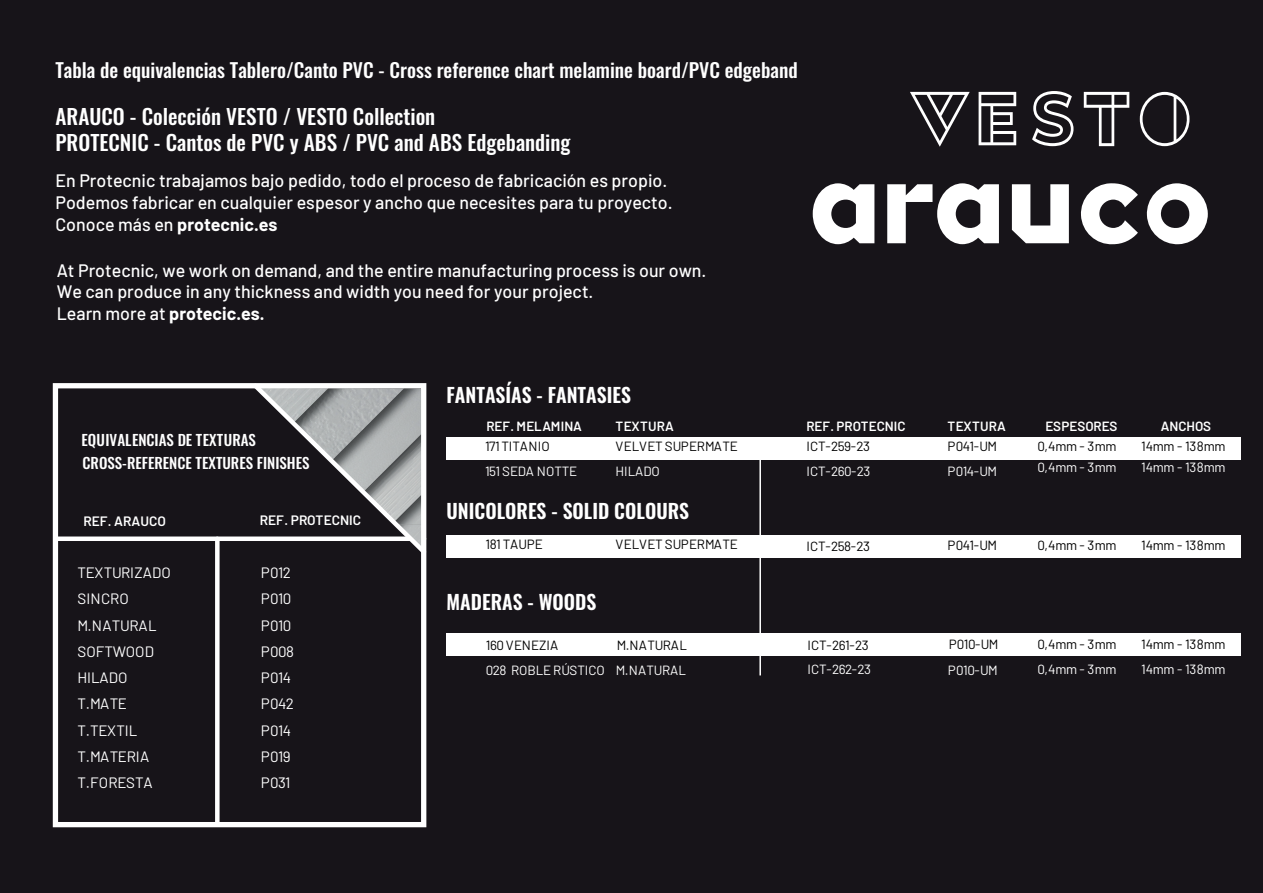
<style>
.page{position:relative;width:1263px;height:893px;background:#171419}
.page>*{position:absolute;margin:0;border:0;box-sizing:border-box;transform-origin:0 0}
.t1{font:500 21px/25.5px "Oswald";color:#fff}
.t2{font:600 19.8px "Oswald";color:#fff}
.t3{font:500 19.5px "Oswald";color:#fff}
.t4{font:500 18px/21.6px "Barlow";color:#fff}
.t5{font:15px/26.2px "Barlow";letter-spacing:-.01em;color:#fff}
.t6{font:15px/26.2px "Barlow";letter-spacing:-.04em;color:#fff}
.t7{font:500 14.85px "Oswald";color:#fff}
.t8{font:600 13.65px "Barlow";letter-spacing:-.005em;color:#fff}
.t9{font:13.35px "Barlow";letter-spacing:-.015em;color:#000}
.t10{font:13.35px "Barlow";letter-spacing:-.015em;color:#fff}
.t11{font:600 13.35px "Barlow";letter-spacing:-.005em;color:#fff}
.t12{font:600 13.35px "Barlow";letter-spacing:.015em;color:#fff}
.t13{font:13.35px "Barlow";letter-spacing:.015em;color:#000}
.t14{font:13.35px "Barlow";letter-spacing:.005em;color:#000}
.s1{font-weight:700}
</style>
<div class="page">
<div style="left:447px;top:535px;width:793px;height:23px;background:#fff"></div>
<div style="left:447px;top:633px;width:793px;height:23px;background:#fff"></div>
<div style="left:447px;top:437px;width:793px;height:22px;background:#fff"></div>
<svg style="left:1032px;top:91px;width:41px;height:55px"></svg>
<svg style="left:1140px;top:92px;width:50px;height:54px"></svg>
<svg style="left:910px;top:92px;width:60px;height:55px"></svg>
<svg style="left:1084px;top:92px;width:45px;height:54px"></svg>
<svg style="left:978px;top:92px;width:38px;height:53px"></svg>
<svg style="left:813px;top:183px;width:395px;height:62px"></svg>
<hr style="left:759px;top:444px;width:2px;height:231px;background:#fff">
<div style="left:53px;top:536px;width:373px;height:5px;background:#fff;border-radius:2px"></div>
<div style="left:215px;top:539px;width:5px;height:286px;background:#fff"></div>
<svg style="left:249px;top:383px;width:178px;height:175px"></svg>
<div style="left:53px;top:383px;width:373px;height:444px;border:5px solid #fff"></div>
<p class="t3" style="left:55px;top:60px;width:744px">Tabla de equivalencias Tablero/Canto PVC - Cross reference chart melamine board/PVC edgeband</p>
<p class="t1" style="left:55px;top:105px;width:517px">ARAUCO - Colección VESTO / VESTO Collection<br>PROTECNIC - Cantos de PVC y ABS / PVC and ABS Edgebanding</p>
<p class="t4" style="left:55px;top:169px;width:619px">En Protecnic trabajamos bajo pedido, todo el proceso de fabricación es propio.<br>Podemos fabricar en cualquier espesor y ancho que necesites para tu proyecto.<br>Conoce más en <span class="s1">protecnic.es</span></p>
<p class="t4" style="left:57px;top:258px;width:651px">At Protecnic, we work on demand, and the entire manufacturing process is our own.<br>We can produce in any thickness and width you need for your project.<br>Learn more at <span class="s1">protecic.es.</span></p>
<p class="t7" style="left:81px;top:432px;width:176px">EQUIVALENCIAS DE TEXTURAS</p>
<p class="t7" style="left:83px;top:455px;width:228px">CROSS-REFERENCE TEXTURES FINISHES</p>
<p class="t8" style="left:83px;top:511px;width:84px">REF. ARAUCO</p>
<p class="t8" style="left:260px;top:510px;width:103px">REF. PROTECNIC</p>
<p class="t5" style="left:77px;top:558px;width:95px">TEXTURIZADO<br>SINCRO<br>M.NATURAL<br>SOFTWOOD<br>HILADO<br>T.MATE<br>T.TEXTIL<br>T.MATERIA<br>T.FORESTA</p>
<p class="t6" style="left:261px;top:558px;width:34px">P012<br>P010<br>P010<br>P008<br>P014<br>P042<br>P014<br>P019<br>P031</p>
<p class="t2" style="left:447px;top:385px;width:186px">FANTASÍAS - FANTASIES</p>
<p class="t11" style="left:486px;top:417px;width:97px">REF. MELAMINA</p>
<p class="t12" style="left:615px;top:417px;width:60px">TEXTURA</p>
<p class="t11" style="left:806px;top:417px;width:101px">REF. PROTECNIC</p>
<p class="t12" style="left:947px;top:417px;width:60px">TEXTURA</p>
<p class="t11" style="left:1045px;top:417px;width:74px">ESPESORES</p>
<p class="t11" style="left:1161px;top:417px;width:52px">ANCHOS</p>
<p class="t13" style="left:485px;top:436px;width:66px">171TITANIO</p>
<p class="t9" style="left:615px;top:436px;width:124px">VELVET SUPERMATE</p>
<p class="t9" style="left:806px;top:436px;width:65px">ICT-259-23</p>
<p class="t9" style="left:947px;top:436px;width:51px">P041-UM</p>
<p class="t10" style="left:485px;top:462px;width:94px">151SEDA NOTTE</p>
<p class="t10" style="left:615px;top:462px;width:46px">HILADO</p>
<p class="t10" style="left:806px;top:462px;width:66px">ICT-260-23</p>
<p class="t10" style="left:947px;top:462px;width:51px">P014-UM</p>
<p class="t2" style="left:447px;top:501px;width:244px">UNICOLORES - SOLID COLOURS</p>
<p class="t9" style="left:486px;top:535px;width:59px">181TAUPE</p>
<p class="t9" style="left:615px;top:535px;width:124px">VELVET SUPERMATE</p>
<p class="t9" style="left:806px;top:537px;width:65px">ICT-258-23</p>
<p class="t9" style="left:947px;top:535px;width:51px">P041-UM</p>
<p class="t2" style="left:447px;top:592px;width:151px">MADERAS - WOODS</p>
<p class="t9" style="left:486px;top:636px;width:74px">160VENEZIA</p>
<p class="t14" style="left:617px;top:636px;width:72px">M.NATURAL</p>
<p class="t9" style="left:807px;top:636px;width:63px">ICT-261-23</p>
<p class="t9" style="left:949px;top:635px;width:51px">P010-UM</p>
<p class="t10" style="left:486px;top:660px;width:202px">028 ROBLE RÚSTICO M.NATURAL</p>
<p class="t10" style="left:807px;top:660px;width:65px">ICT-262-23</p>
<p class="t10" style="left:948px;top:660px;width:51px">P010-UM</p>
<p class="t9" style="left:1037px;top:436px;width:81px">0,4mm - 3mm</p>
<p class="t9" style="left:1141px;top:436px;width:86px">14mm - 138mm</p>
<p class="t10" style="left:1037px;top:457px;width:81px">0,4mm - 3mm</p>
<p class="t10" style="left:1141px;top:457px;width:86px">14mm - 138mm</p>
<p class="t9" style="left:1037px;top:535px;width:81px">0,4mm - 3mm</p>
<p class="t9" style="left:1141px;top:535px;width:86px">14mm - 138mm</p>
<p class="t9" style="left:1037px;top:635px;width:81px">0,4mm - 3mm</p>
<p class="t9" style="left:1141px;top:635px;width:86px">14mm - 138mm</p>
<p class="t10" style="left:1037px;top:660px;width:81px">0,4mm - 3mm</p>
<p class="t10" style="left:1141px;top:660px;width:86px">14mm - 138mm</p>
</div>
